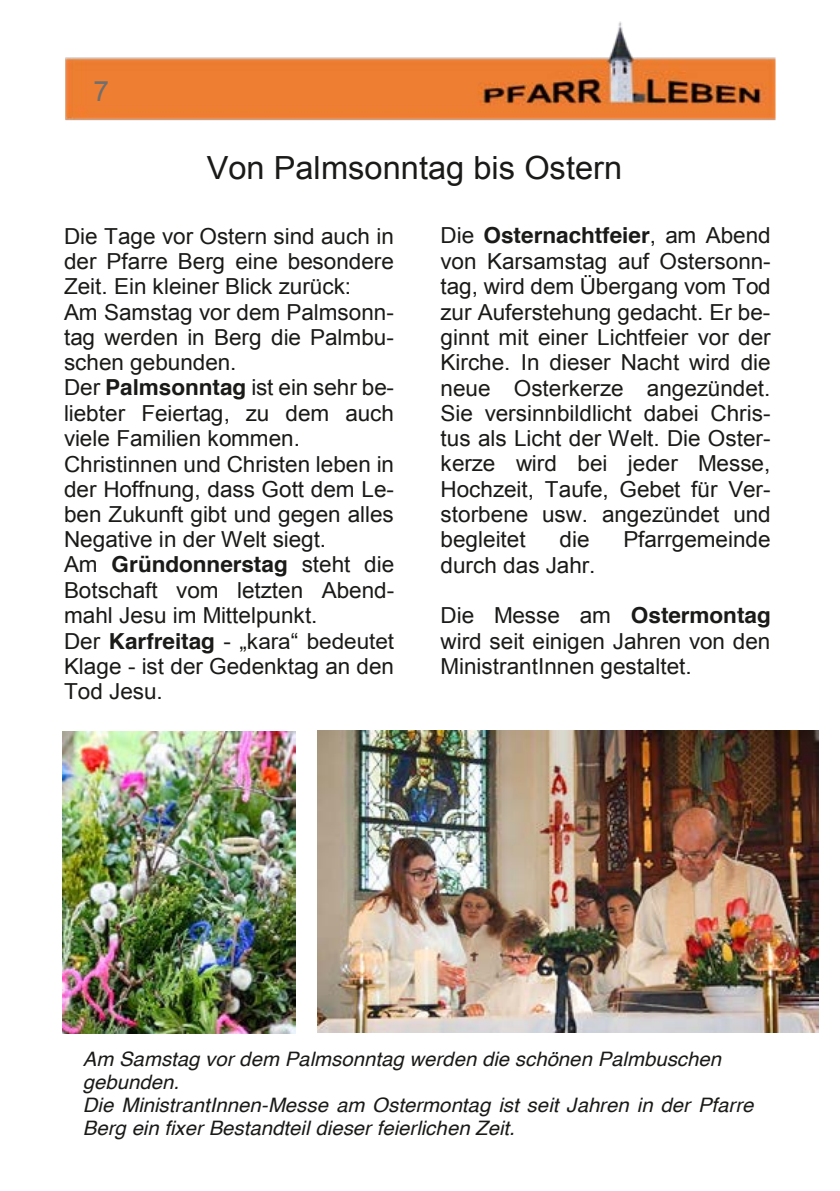
<style>
.page{position:relative;width:840px;height:1191px;background:#fff}
.page>*{position:absolute;margin:0;border:0;box-sizing:border-box;transform-origin:0 0}
.t1{font:32px "Arial";color:#1a1a18}
.t2{font:28px "Arial";color:#6f6f6e}
.t3{font:22px/25.4px "Arial";color:#1a1a18}
.t4{font:700 22px "Helvetica";color:#1a1a18}
.t5{font:italic 20px/23px "Helvetica";color:#1a1a18}
.s1{font-family:"Helvetica";font-weight:700}
.s2{font-family:"Arial";font-weight:400}
.s3{font-style:inherit}
</style>
<div class="page">
<img style="left:65px;top:21px;width:709px;height:100px">
<img style="left:318px;top:730px;width:500px;height:302px">
<img style="left:62px;top:731px;width:233px;height:302px">
<p class="t2" style="left:94px;top:73px;width:17px">7</p>
<h1 class="t1" style="left:206px;top:147px;width:417px">Von Palmsonntag bis Ostern</h1>
<p class="t3" style="left:64px;top:223px;width:331px">Die Tage vor Ostern sind auch in der Pfarre Berg eine besondere<br>Zeit. Ein kleiner Blick zurück:<br>Am Samstag vor dem Palmsonn&shy;tag werden in Berg die Palmbu&shy;schen gebunden.<br>Der <span class="s1">Palmsonntag</span> ist ein sehr be&shy;liebter Feiertag, zu dem auch viele Familien kommen.<br>Christinnen und Christen leben in der Hoffnung, dass Gott dem Le&shy;ben Zukunft gibt und gegen alles<br>Negative in der Welt siegt.</p>
<p class="t4" style="left:64px;top:547px;width:331px"><span class="s2">Am</span> Gründonnerstag <span class="s2">steht die</span></p>
<p class="t3" style="left:64px;top:578px;width:331px">Botschaft vom letzten Abend&shy;mahl Jesu im Mittelpunkt.<br>Der <span class="s1">Karfreitag</span> - <span class="s3">„kara“ bedeutet<br></span>Klage - ist der Gedenktag an den<br>Tod Jesu.</p>
<p class="t4" style="left:440px;top:218px;width:331px"><span class="s2">Die</span> Osternachtfeier<span class="s2">, am Abend</span></p>
<p class="t3" style="left:440px;top:249px;width:331px;text-align:justify">von Karsamstag auf Ostersonn&shy;tag, wird dem Übergang vom Tod zur Auferstehung gedacht. Er be&shy;ginnt mit einer Lichtfeier vor der Kirche. In dieser Nacht wird die neue Osterkerze angezündet.<br>Sie versinnbildlicht dabei Chris&shy;tus als Licht der Welt. Die Oster&shy;kerze wird bei jeder Messe, Hochzeit, Taufe, Gebet für Ver&shy;storbene usw. angezündet und begleitet</p>
<p class="t3" style="left:559px;top:527px;width:31px">die</p>
<p class="t3" style="left:623px;top:527px;width:149px">Pfarrgemeinde</p>
<p class="t3" style="left:440px;top:552px;width:156px">durch das Jahr.</p>
<p class="t4" style="left:440px;top:597px;width:331px"><span class="s2">Die Messe am</span> Ostermontag</p>
<p class="t3" style="left:440px;top:628px;width:331px">wird seit einigen Jahren von den<br>MinistrantInnen gestaltet.</p>
<p class="t5" style="left:83px;top:1048px;width:671px">Am Samstag vor dem Palmsonntag werden die schönen Palmbuschen gebunden.<br>Die MinistrantInnen-Messe am Ostermontag ist seit Jahren in der Pfarre Berg ein fixer Bestandteil dieser feierlichen Zeit.</p>
</div>
